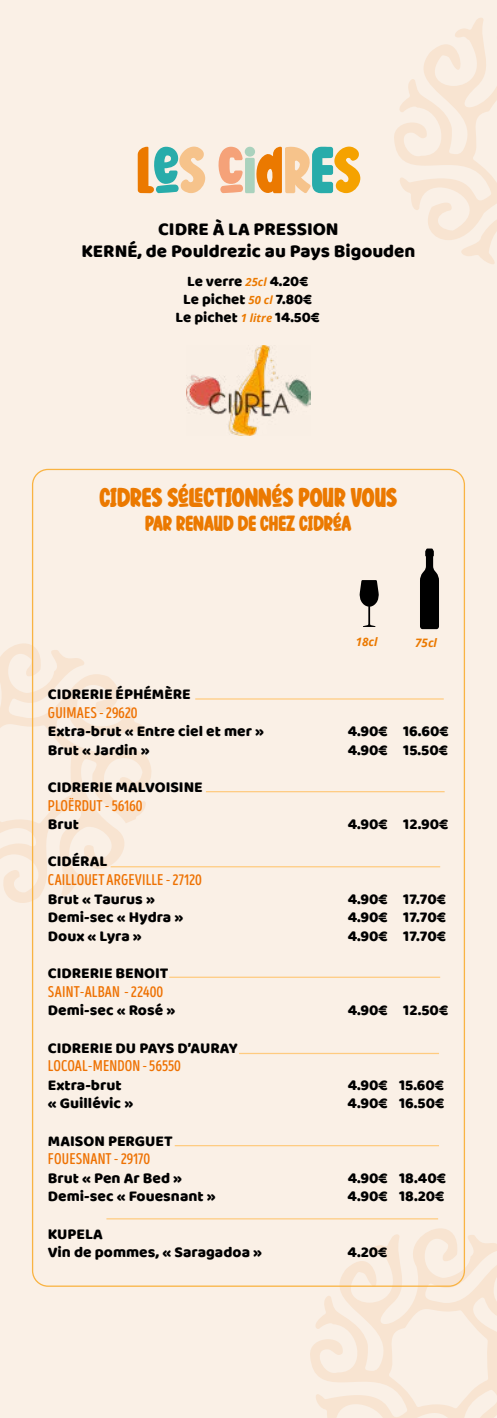
<style>
.page{position:relative;width:497px;height:1418px;background:#fff}
.page>*{position:absolute;margin:0;border:0;box-sizing:border-box;transform-origin:0 0}
.t1{font:62.5px "Cutney Personal Use";color:#eb7900}
.t2{font:25.88px "Cutney Personal Use";color:#eb7900}
.t3{font:20.62px "Cutney Personal Use";color:#eb7900}
.t4{font:18.75px/22.5px "Baloo";color:#000;text-align:center}
.t5{font:15.5px/18.6px "Baloo";color:#000}
.t6{font:15.5px "Intro Head B Base";letter-spacing:.01em;color:#ee7203}
.t7{font:15px/18px "Baloo";color:#000;text-align:center}
.t8{font:italic 700 11.62px "Open Sans";color:#eb7900}
.s1{color:#28acaa}
.s2{color:#f6c38b}
.s3{color:#f5a279}
.s4{color:#aad2bd}
.s5{color:#f5a200}
.s6{font-family:"Open Sans";font-weight:700;font-style:italic;font-size:11.25px;color:#eb7900}
</style>
<div class="page">
<div style="left:0;top:0;width:496px;height:1417px;background:#faf0e6"></div>
<svg style="left:394px;top:18px;width:102px;height:246px"></svg>
<svg style="left:308px;top:1228px;width:188px;height:189px"></svg>
<svg style="left:0;top:643px;width:157px;height:260px"></svg>
<img style="left:187px;top:345px;width:122px;height:90px">
<hr style="left:110px;top:866px;width:329px;height:1px;background:#ffcb7f">
<svg style="left:359px;top:580px;width:19px;height:47px"></svg>
<svg style="left:420px;top:548px;width:18px;height:81px"></svg>
<hr style="left:195px;top:698px;width:248px;height:1px;background:#ffcb7f">
<hr style="left:206px;top:791px;width:238px;height:1px;background:#ffcb7f">
<hr style="left:169px;top:976px;width:270px;height:1px;background:#ffcb7f">
<hr style="left:239px;top:1052px;width:199px;height:2px;background:#ffcb7f">
<hr style="left:174px;top:1144px;width:264px;height:2px;background:#ffcb7f">
<hr style="left:106px;top:1218px;width:331px;height:1px;background:#ffcb7f">
<h1 class="t1" style="left:136px;top:128px;width:225px">L<span class="s1">E</span><span class="s2">S</span> <span class="s3">C</span><span class="s4">I</span>D<span class="s2">R</span><span class="s1">E</span><span class="s5">S</span></h1>
<p class="t4" style="left:81px;top:217px;width:335px">CIDRE À LA PRESSION<br>KERNÉ, de Pouldrezic au Pays Bigouden</p>
<p class="t7" style="left:175px;top:272px;width:146px">Le verre <span class="s6">25cl</span> 4.20€<br>Le pichet <span class="s6">50 cl</span> 7.80€<br>Le pichet <span class="s6">1 litre</span> 14.50€</p>
<h2 class="t2" style="left:99px;top:480px;width:299px">CIDRES SÉLECTIONNÉS POUR VOUS</h2>
<h3 class="t3" style="left:145px;top:510px;width:207px">PAR RENAUD DE CHEZ CIDRÉA</h3>
<p class="t8" style="left:355px;top:633px;width:23px">18cl</p>
<p class="t8" style="left:414px;top:634px;width:23px">75cl</p>
<p class="t5" style="left:48px;top:684px;width:144px">CIDRERIE ÉPHÉMÈRE</p>
<p class="t6" style="left:48px;top:703px;width:91px">GUIMAES - 29620</p>
<p class="t5" style="left:48px;top:721px;width:217px">Extra-brut « Entre ciel et mer »</p>
<p class="t5" style="left:347px;top:721px;width:102px">4.90€ 16.60€</p>
<p class="t5" style="left:48px;top:740px;width:103px">Brut « Jardin »</p>
<p class="t5" style="left:347px;top:740px;width:102px">4.90€ 15.50€</p>
<p class="t5" style="left:48px;top:777px;width:156px">CIDRERIE MALVOISINE</p>
<p class="t6" style="left:48px;top:796px;width:96px">PLOËRDUT - 56160</p>
<p class="t5" style="left:48px;top:814px;width:33px">Brut</p>
<p class="t5" style="left:347px;top:814px;width:102px">4.90€ 12.90€</p>
<p class="t5" style="left:48px;top:851px;width:61px">CIDÉRAL</p>
<p class="t6" style="left:48px;top:871px;width:155px">CAILLOUET ARGEVILLE - 27120</p>
<p class="t5" style="left:48px;top:889px;width:108px">Brut « Taurus »</p>
<p class="t5" style="left:347px;top:889px;width:100px">4.90€ 17.70€</p>
<p class="t5" style="left:48px;top:907px;width:137px">Demi-sec « Hydra »</p>
<p class="t5" style="left:347px;top:907px;width:100px">4.90€ 17.70€</p>
<p class="t5" style="left:48px;top:926px;width:95px">Doux « Lyra »</p>
<p class="t5" style="left:347px;top:926px;width:100px">4.90€ 17.70€</p>
<p class="t5" style="left:48px;top:963px;width:122px">CIDRERIE BENOIT</p>
<p class="t6" style="left:48px;top:982px;width:117px">SAINT-ALBAN - 22400</p>
<p class="t5" style="left:48px;top:1000px;width:129px">Demi-sec « Rosé »</p>
<p class="t5" style="left:347px;top:1000px;width:102px">4.90€ 12.50€</p>
<p class="t5" style="left:48px;top:1037px;width:191px">CIDRERIE DU PAYS D’AURAY</p>
<p class="t6" style="left:48px;top:1057px;width:134px">LOCOAL-MENDON - 56550</p>
<p class="t5" style="left:48px;top:1075px;width:75px">Extra-brut</p>
<p class="t5" style="left:347px;top:1075px;width:98px">4.90€ 15.60€</p>
<p class="t5" style="left:48px;top:1093px;width:87px">« Guillévic »</p>
<p class="t5" style="left:347px;top:1093px;width:98px">4.90€ 16.50€</p>
<p class="t5" style="left:48px;top:1130px;width:126px">MAISON PERGUET</p>
<p class="t6" style="left:48px;top:1150px;width:103px">FOUESNANT - 29170</p>
<p class="t5" style="left:48px;top:1168px;width:135px">Brut « Pen Ar Bed »</p>
<p class="t5" style="left:347px;top:1168px;width:100px">4.90€ 18.40€</p>
<p class="t5" style="left:48px;top:1186px;width:169px">Demi-sec « Fouesnant »</p>
<p class="t5" style="left:347px;top:1186px;width:98px">4.90€ 18.20€</p>
<p class="t5" style="left:48px;top:1223px;width:215px">KUPELA<br>Vin de pommes, « Saragadoa »</p>
<p class="t5" style="left:347px;top:1242px;width:41px">4.20€</p>
</div>
